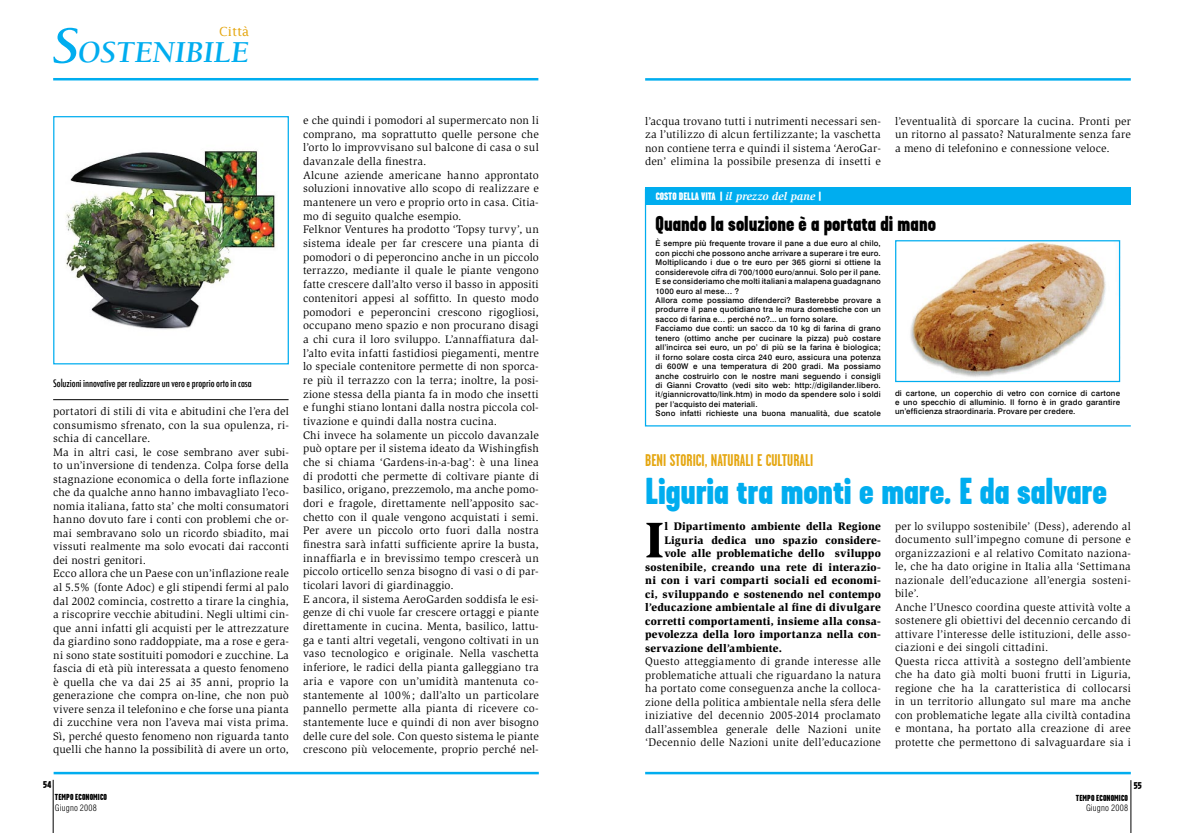
<style>
.page{position:relative;width:1184px;height:833px;background:#fff}
.page>*{position:absolute;margin:0;border:0;box-sizing:border-box;transform-origin:0 0}
.t1{font:900 51.5px "Slimbach";color:#000}
.t2{font:900 37.5px "Garage Gothic";letter-spacing:-.005em;color:#00adef}
.t3{font:italic 700 31.25px "Berkeley";color:#00adef}
.t4{font:900 21.62px "Garage Gothic";color:#000}
.t5{font:700 17px "Garage Gothic";color:#e5a712}
.t6{font:12.5px "David";color:#e5a712}
.t7{font:11.25px/13.5px "Slimbach";letter-spacing:.015em;color:#000;text-align:justify}
.t8{font:900 11.25px "Slimbach";letter-spacing:.015em;color:#000}
.t9{font:italic 700 11.25px "Slimbach";color:#fff}
.t10{font:900 10.75px "Garage Gothic";color:#fff}
.t11{font:500 condensed 10px "Futura";letter-spacing:-.005em;color:#000}
.t12{font:900 9.88px "Garage Gothic";color:#000}
.t13{font:900 8.75px "Garage Gothic";letter-spacing:.01em;color:#000}
.t14{font:300 condensed 8.75px "Swiss 721 BT";letter-spacing:.02em;color:#000}
.t15{font:500 7.88px/9.4px "Swiss 721 BT";letter-spacing:.025em;color:#000}
.s1{font-size:52.5px}
.s2{font-family:"Garage Gothic";font-weight:900;font-style:normal;font-size:10.75px}
</style>
<div class="page">
<hr style="left:53px;top:78px;width:485px;height:2px;background:#00adef">
<hr style="left:54px;top:772px;width:485px;height:2px;background:#00adef">
<hr style="left:645px;top:78px;width:485px;height:3px;background:#00adef">
<hr style="left:645px;top:772px;width:485px;height:2px;background:#00adef">
<hr style="left:53px;top:780px;width:1px;height:53px;background:#000">
<hr style="left:1130px;top:780px;width:1px;height:53px;background:#000">
<svg style="left:644px;top:188px;width:487px;height:239px"></svg>
<div style="left:645px;top:187px;width:485px;height:17px;background:#00adef"></div>
<img style="left:897px;top:242px;width:221px;height:138px">
<div style="left:895px;top:240px;width:225px;height:142px;border:1px solid #00adef"></div>
<img style="left:66px;top:151px;width:210px;height:179px">
<div style="left:53px;top:116px;width:236px;height:248px;border:1px solid #00adef"></div>
<hr style="left:53px;top:399px;width:235px;height:1px;background:#000">
<p class="t6" style="left:219px;top:23px;width:32px">Città</p>
<h3 class="t3" style="left:52px;top:36px;width:198px"><span class="s1">S</span>OSTENIBILE</h3>
<p class="t11" style="left:53px;top:377px;width:200px">Soluzioni innovative per realizzare un vero e proprio orto in casa</p>
<p class="t7" style="left:53px;top:405px;width:237px;text-align:left">portatori di stili di vita e abitudini che l’era del consumismo sfrenato, con la sua opulenza, ri&shy;schia di cancellare.<br>Ma in altri casi, le cose sembrano aver subi&shy;to un’inversione di tendenza. Colpa forse della stagnazione economica o della forte inflazione che da qualche anno hanno imbavagliato l’eco&shy;nomia italiana, fatto sta’ che molti consumatori hanno dovuto fare i conti con problemi che or&shy;mai sembravano solo un ricordo sbiadito, mai vissuti realmente ma solo evocati dai racconti dei nostri genitori.<br>Ecco allora che un Paese con un’inflazione reale al 5.5% (fonte Adoc) e gli stipendi fermi al palo dal 2002 comincia, costretto a tirare la cinghia, a riscoprire vecchie abitudini. Negli ultimi cin&shy;que anni infatti gli acquisti per le attrezzature da giardino sono raddoppiate, ma a rose e gera&shy;ni sono state sostituiti pomodori e zucchine. La fascia di età più interessata a questo fenomeno è quella che va dai 25 ai 35 anni, proprio la generazione che compra on-line, che non può vivere senza il telefonino e che forse una pianta di zucchine vera non l’aveva mai vista prima.<br>Sì, perché questo fenomeno non riguarda tanto quelli che hanno la possibilità di avere un orto,</p>
<p class="t12" style="left:43px;top:779px;width:10px">54</p>
<p class="t13" style="left:55px;top:792px;width:54px">TEMPO ECONOMICO</p>
<p class="t14" style="left:55px;top:802px;width:44px">Giugno 2008</p>
<p class="t7" style="left:303px;top:113px;width:237px;text-align:left">e che quindi i pomodori al supermercato non li comprano, ma soprattutto quelle persone che l’orto lo improvvisano sul balcone di casa o sul davanzale della finestra.<br>Alcune aziende americane hanno approntato soluzioni innovative allo scopo di realizzare e mantenere un vero e proprio orto in casa. Citia&shy;mo di seguito qualche esempio.<br>Felknor Ventures ha prodotto ‘Topsy turvy’, un sistema ideale per far crescere una pianta di pomodori o di peperoncino anche in un piccolo terrazzo, mediante il quale le piante vengono fatte crescere dall’alto verso il basso in appositi contenitori appesi al soffitto. In questo modo pomodori e peperoncini crescono rigogliosi, occupano meno spazio e non procurano disagi a chi cura il loro sviluppo. L’annaffiatura dal&shy;l’alto evita infatti fastidiosi piegamenti, mentre lo speciale contenitore permette di non sporca&shy;re più il terrazzo con la terra; inoltre, la posi&shy;zione stessa della pianta fa in modo che insetti e funghi stiano lontani dalla nostra piccola col&shy;tivazione e quindi dalla nostra cucina.<br>Chi invece ha solamente un piccolo davanzale può optare per il sistema ideato da Wishingfish che si chiama ‘Gardens-in-a-bag’: è una linea di prodotti che permette di coltivare piante di basilico, origano, prezzemolo, ma anche pomo&shy;dori e fragole, direttamente nell’apposito sac&shy;chetto con il quale vengono acquistati i semi.<br>Per avere un piccolo orto fuori dalla nostra finestra sarà infatti sufficiente aprire la busta, innaffiarla e in brevissimo tempo crescerà un piccolo orticello senza bisogno di vasi o di par&shy;ticolari lavori di giardinaggio.<br>E ancora, il sistema AeroGarden soddisfa le esi&shy;genze di chi vuole far crescere ortaggi e piante direttamente in cucina. Menta, basilico, lattu&shy;ga e tanti altri vegetali, vengono coltivati in un vaso tecnologico e originale. Nella vaschetta inferiore, le radici della pianta galleggiano tra aria e vapore con un’umidità mantenuta co&shy;stantemente al 100%; dall’alto un particolare pannello permette alla pianta di ricevere co&shy;stantemente luce e quindi di non aver bisogno delle cure del sole. Con questo sistema le piante crescono più velocemente, proprio perché nel-</p>
<p class="t7" style="left:645px;top:114px;width:237px">l’acqua trovano tutti i nutrimenti necessari sen&shy;za l’utilizzo di alcun fertilizzante; la vaschetta non contiene terra e quindi il sistema ‘AeroGar&shy;den’ elimina la possibile presenza di insetti e</p>
<p class="t7" style="left:895px;top:114px;width:237px">l’eventualità di sporcare la cucina. Pronti per un ritorno al passato? Naturalmente senza fare a meno di telefonino e connessione veloce.</p>
<p class="t10" style="left:655px;top:191px;width:10px">Costo</p>
<p class="t10" style="left:679px;top:191px;width:10px">della</p>
<p class="t9" style="left:701px;top:190px;width:121px"><span class="s2">vita |</span> il prezzo del pane <span class="s2">|</span></p>
<p class="t15" style="left:655px;top:239px;width:227px">È sempre più frequente trovare il pane a due euro al chilo, con picchi che possono anche arrivare a superare i tre euro.<br>Moltiplicando i due o tre euro per 365 giorni si ottiene la considerevole cifra di 700/1000 euro/annui. Solo per il pane.<br>E se consideriamo che molti italiani a malapena guadagnano 1000 euro al mese… ?<br>Allora come possiamo difenderci? Basterebbe provare a produrre il pane quotidiano tra le mura domestiche con un sacco di farina e… perché no?... un forno solare.<br>Facciamo due conti: un sacco da 10 kg di farina di grano tenero (ottimo anche per cucinare la pizza) può costare all’incirca sei euro, un po’ di più se la farina è biologica; il forno solare costa circa 240 euro, assicura una potenza di 600W e una temperatura di 200 gradi. Ma possiamo anche costruirlo con le nostre mani seguendo i consigli di Gianni Crovatto (vedi sito web: http://digilander.libero. it/giannicrovatto/link.htm) in modo da spendere solo i soldi per l’acquisto dei materiali.<br>Sono infatti richieste una buona manualità, due scatole</p>
<h3 class="t4" style="left:655px;top:212px;width:282px">Quando la soluzione è a portata di mano</h3>
<p class="t15" style="left:895px;top:388px;width:227px;text-align:justify">di cartone, un coperchio di vetro con cornice di cartone e uno specchio di alluminio. Il forno è in grado garantire un’efficienza straordinaria. Provare per credere.</p>
<h3 class="t5" style="left:645px;top:451px;width:170px">BENI STORICI, NATURALI E CULTURALI</h3>
<h2 class="t2" style="left:645px;top:470px;width:463px">Liguria tra monti e mare. E da salvare</h2>
<h1 class="t1" style="left:645px;top:508px;width:20px">I</h1>
<p class="t8" style="left:664px;top:519px;width:218px">l Dipartimento ambiente della Regione</p>
<p class="t7" style="left:895px;top:519px;width:237px;text-align:left">per lo sviluppo sostenibile’ (Dess), aderendo al documento sull’impegno comune di persone e organizzazioni e al relativo Comitato naziona&shy;le, che ha dato origine in Italia alla ‘Settimana nazionale dell’educazione all’energia sosteni&shy;bile’.<br>Anche l’Unesco coordina queste attività volte a sostenere gli obiettivi del decennio cercando di attivare l’interesse delle istituzioni, delle asso&shy;ciazioni e dei singoli cittadini.<br>Questa ricca attività a sostegno dell’ambiente che ha dato già molti buoni frutti in Liguria, regione che ha la caratteristica di collocarsi in un territorio allungato sul mare ma anche con problematiche legate alla civiltà contadina e montana, ha portato alla creazione di aree protette che permettono di salvaguardare sia i</p>
<p class="t8" style="left:664px;top:533px;width:218px">Liguria dedica uno spazio considere-</p>
<p class="t8" style="left:664px;top:546px;width:218px">vole alle problematiche dello sviluppo</p>
<p class="t8" style="left:645px;top:560px;width:237px">sostenibile, creando una rete di interazio-</p>
<p class="t8" style="left:645px;top:573px;width:237px">ni con i vari comparti sociali ed economi-</p>
<p class="t8" style="left:645px;top:587px;width:237px">ci, sviluppando e sostenendo nel contempo</p>
<p class="t8" style="left:645px;top:600px;width:237px">l’educazione ambientale al fine di divulgare</p>
<p class="t8" style="left:645px;top:614px;width:237px">corretti comportamenti, insieme alla consa-</p>
<p class="t8" style="left:645px;top:627px;width:237px">pevolezza della loro importanza nella con-</p>
<p class="t8" style="left:645px;top:641px;width:138px">servazione dell’ambiente.</p>
<p class="t7" style="left:645px;top:655px;width:237px">Questo atteggiamento di grande interesse alle problematiche attuali che riguardano la natura ha portato come conseguenza anche la colloca&shy;zione della politica ambientale nella sfera delle iniziative del decennio 2005-2014 proclamato dall’assemblea generale delle Nazioni unite ‘Decennio delle Nazioni unite dell’educazione</p>
<p class="t12" style="left:1133px;top:780px;width:10px">55</p>
<p class="t13" style="left:1075px;top:793px;width:54px">TEMPO ECONOMICO</p>
<p class="t14" style="left:1086px;top:802px;width:44px">Giugno 2008</p>
</div>
